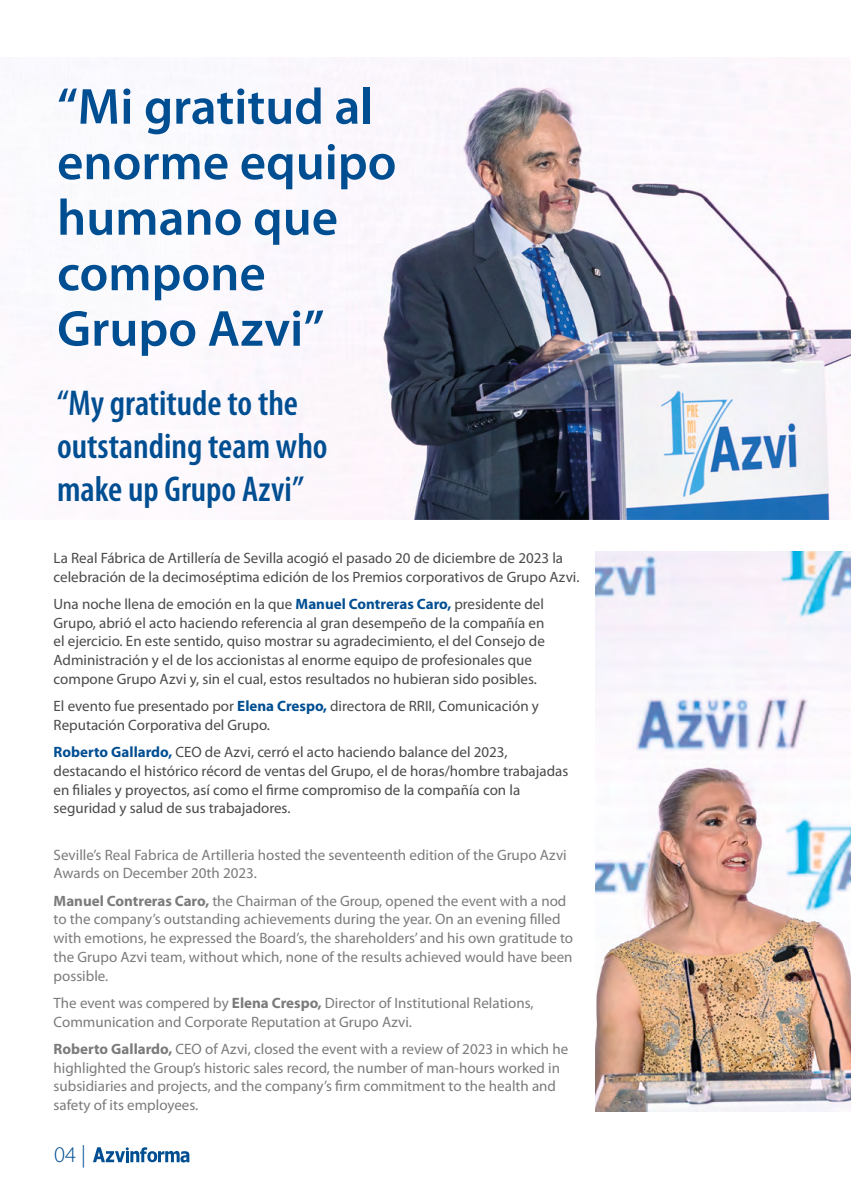
<style>
.page{position:relative;width:851px;height:1191px;background:#fff}
.page>*{position:absolute;margin:0;border:0;box-sizing:border-box;transform-origin:0 0}
.t1{font:600 51px/55.5px "Myriad Pro";color:#004e92}
.t2{font:600 condensed 36px/43.2px "Myriad Pro";color:#004e92}
.t3{font:300 22.5px "Myriad Pro";color:#004e92}
.t4{font:15px/18.8px "Myriad Pro";color:#4a4a49}
.t5{font:15px/18.8px "Myriad Pro";color:#7c7b7b}
.s1{font-weight:700;color:#004e92}
.s2{font-weight:700}
</style>
<div class="page">
<svg style="left:131px;top:57px;width:719px;height:463px"></svg>
<img style="left:595px;top:551px;width:255px;height:561px">
<svg style="left:93px;top:1147px;width:96px;height:15px"></svg>
<h1 class="t1" style="left:57px;top:77px;width:341px">“Mi gratitud al enorme equipo humano que compone<br>Grupo Azvi”</h1>
<h2 class="t2" style="left:57px;top:380px;width:272px">“My gratitude to the outstanding team who make up Grupo Azvi”</h2>
<p class="t4" style="left:54px;top:548px;width:527px">La Real Fábrica de Artillería de Sevilla acogió el pasado 20 de diciembre de 2023 la celebración de la decimoséptima edición de los Premios corporativos de Grupo Azvi.</p>
<p class="t4" style="left:54px;top:594px;width:492px">Una noche llena de emoción en la que <span class="s1">Manuel Contreras Caro,</span> presidente del Grupo, abrió el acto haciendo referencia al gran desempeño de la compañía en el ejercicio. En este sentido, quiso mostrar su agradecimiento, el del Consejo de Administración y el de los accionistas al enorme equipo de profesionales que compone Grupo Azvi y, sin el cual, estos resultados no hubieran sido posibles.</p>
<p class="t4" style="left:54px;top:696px;width:486px">El evento fue presentado por <span class="s1">Elena Crespo,</span> directora de RRII, Comunicación y<br>Reputación Corporativa del Grupo.</p>
<p class="t4" style="left:54px;top:742px;width:516px"><span class="s1">Roberto Gallardo,</span> CEO de Azvi, cerró el acto haciendo balance del 2023, destacando el histórico récord de ventas del Grupo, el de horas/hombre trabajadas en filiales y proyectos, así como el firme compromiso de la compañía con la seguridad y salud de sus trabajadores.</p>
<p class="t5" style="left:54px;top:845px;width:514px">Seville’s Real Fabrica de Artilleria hosted the seventeenth edition of the Grupo Azvi<br>Awards on December 20th 2023.</p>
<p class="t5" style="left:54px;top:891px;width:521px"><span class="s2">Manuel Contreras Caro,</span> the Chairman of the Group, opened the event with a nod to the company’s outstanding achievements during the year. On an evening filled with emotions, he expressed the Board’s, the shareholders’ and his own gratitude to the Grupo Azvi team, without which, none of the results achieved would have been possible.</p>
<p class="t5" style="left:54px;top:993px;width:481px">The event was compered by <span class="s2">Elena Crespo,</span> Director of Institutional Relations,<br>Communication and Corporate Reputation at Grupo Azvi.</p>
<p class="t5" style="left:54px;top:1039px;width:516px"><span class="s2">Roberto Gallardo,</span> CEO of Azvi, closed the event with a review of 2023 in which he highlighted the Group’s historic sales record, the number of man-hours worked in subsidiaries and projects, and the company’s firm commitment to the health and safety of its employees.</p>
<h3 class="t3" style="left:54px;top:1142px;width:33px">04 |</h3>
</div>
